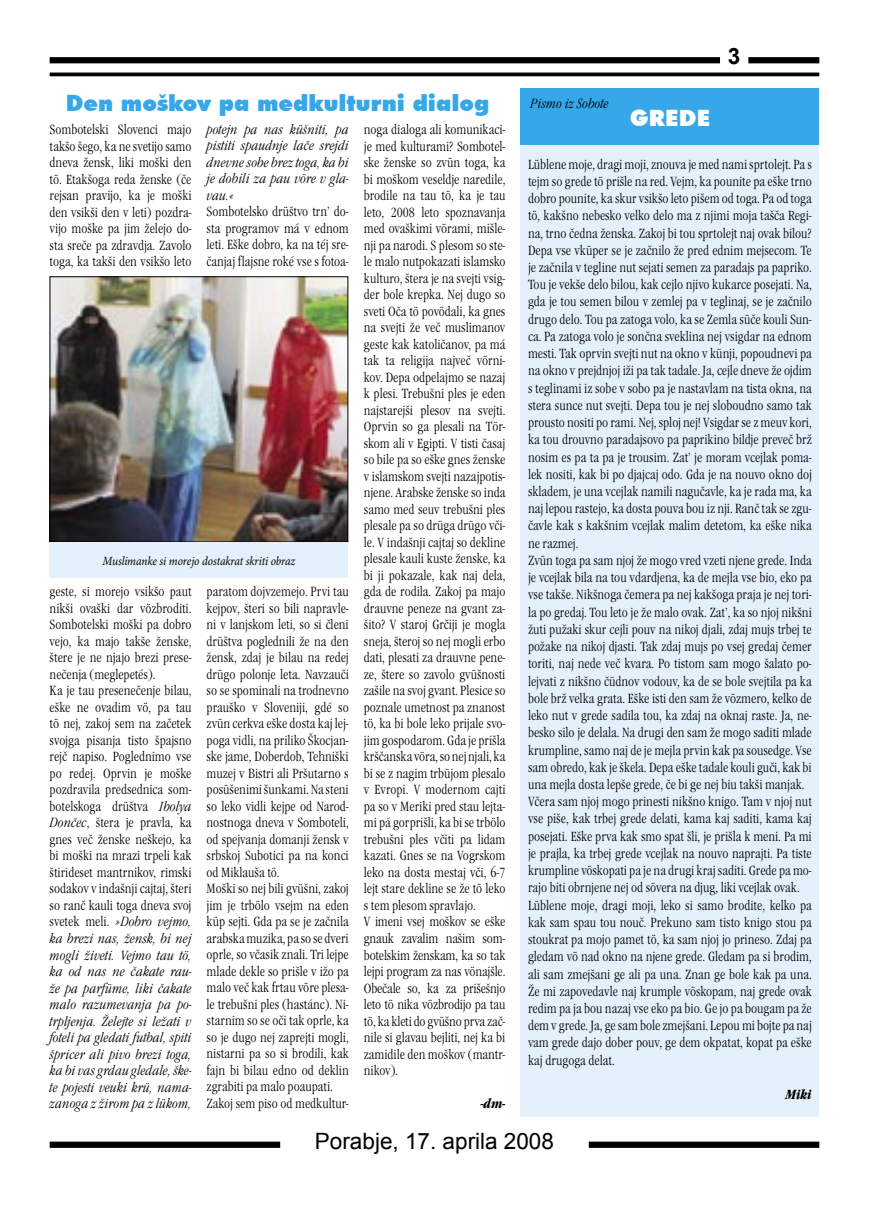
<style>
.page{position:relative;width:869px;height:1205px;background:#fff}
.page>*{position:absolute;margin:0;border:0;box-sizing:border-box;transform-origin:0 0}
.t1{font:900 22.5px "Futura BT";color:#36a7e9}
.t2{font:22.5px "Arial";color:#000}
.t3{font:900 22.5px "Futura BT";letter-spacing:.01em;color:#fff}
.t4{font:700 22.5px "Arial";color:#000}
.t5{font:13.75px/16.5px "Garamond Itc TEE Ligh Cond";color:#000}
.t6{font:13.75px/16.5px "Garamond Itc TEE Ligh Cond Ital";color:#000;text-align:justify}
.t7{font:italic 700 condensed 13.75px "Garamond Itc TEE";letter-spacing:-.01em;color:#000}
.t8{font:italic 12.5px "Minion Pro";letter-spacing:-.01em;color:#000;scale:.9 1}
.s1{font-family:"Garamond Itc TEE Ligh Cond Ital"}
.s2{font-family:"Garamond Itc TEE Ligh Cond"}
</style>
<div class="page">
<div style="left:50px;top:1141px;width:230px;height:7px;background:#000"></div>
<div style="left:588px;top:1141px;width:231px;height:7px;background:#000"></div>
<hr style="left:50px;top:73px;width:769px;height:3px;background:#000">
<div style="left:748px;top:57px;width:71px;height:6px;background:#000"></div>
<div style="left:50px;top:57px;width:669px;height:6px;background:#000"></div>
<div style="left:520px;top:89px;width:299px;height:1027px;background:#e4f0fb"></div>
<img style="left:52px;top:278px;width:294px;height:262px">
<div style="left:50px;top:276px;width:298px;height:266px;border:1px solid #000"></div>
<div style="left:50px;top:542px;width:298px;height:36px;background:#e4f0fb"></div>
<div style="left:520px;top:89px;width:299px;height:56px;background:#36a7e9"></div>
<h1 class="t1" style="left:66px;top:90px;width:425px">Den moškov pa medkulturni dialog</h1>
<p class="t5" style="left:50px;top:122px;width:143px;text-align:justify">Sombotelski Slovenci majo takšo šego, ka ne svetijo samo dneva žensk, liki moški den tö. Etakšoga reda ženske (če rejsan pravijo, ka je moški den vsikši den v leti) pozdra&shy;vijo moške pa jim želejo do&shy;sta sreče pa zdravdja. Zavolo toga, ka takši den vsikšo leto</p>
<p class="t6" style="left:206px;top:122px;width:144px">potejn pa nas küšniti, pa pistiti spaudnje lače srejdi dnevne sobe brez toga, ka bi je dobili za pau vöre v gla&shy;vau.«</p>
<p class="t5" style="left:206px;top:204px;width:144px;text-align:justify">Sombotelsko drüštvo trn’ do&shy;sta programov má v ednom leti. Eške dobro, ka na téj sre&shy;čanjaj flajsne roké vse s fotoa-</p>
<p class="t8" style="left:102px;top:553px;width:216px">Muslimanke si morejo dostakrat skriti obraz</p>
<p class="t5" style="left:50px;top:584px;width:143px">geste, si morejo vsikšo paut nikši ovaški dar vözbroditi.<br>Sombotelski moški pa dobro vejo, ka majo takše ženske, štere je ne njajo brezi prese&shy;nečenja (meglepetés).<br>Ka je tau presenečenje bilau, eške ne ovadim vö, pa tau tö nej, zakoj sem na začetek svojga pisanja tisto špajsno rejč napiso. Poglednimo vse po redej. Oprvin je moške pozdravila predsednica som&shy;botelskoga drüštva <span class="s1">Ibolya<br>Dončec</span>, štera je pravla, ka gnes več ženske neškejo, ka bi moški na mrazi trpeli kak štirideset mantrnikov, rimski sodakov v indašnji cajtaj, šteri so ranč kauli toga dneva svoj</p>
<p class="t6" style="left:50px;top:914px;width:143px"><span class="s2">svetek meli.</span> »Dobro vejmo, ka brezi nas, žensk, bi nej mogli živeti. Vejmo tau tö, ka od nas ne čakate rau&shy;že pa parfüme, liki čakate malo razumevanja pa po&shy;trpljenja. Želejte si ležati v foteli pa gledati futbal, spiti špricer ali pivo brezi toga, ka bi vas grdau gledale, ške&shy;te pojesti veuki krü, nama&shy;zanoga z žirom pa z lükom,</p>
<p class="t5" style="left:206px;top:583px;width:144px">paratom dojvzemejo. Prvi tau kejpov, šteri so bili napravle&shy;ni v lanjskom leti, so si členi drüštva poglednili že na den žensk, zdaj je bilau na redej drügo polonje leta. Navzauči so se spominali na trodnevno prauško v Sloveniji, gdé so zvün cerkva eške dosta kaj lej&shy;poga vidli, na priliko Škocjan&shy;ske jame, Doberdob, Tehniški muzej v Bistri ali Pršutarno s posüšenimi šunkami. Na steni so leko vidli kejpe od Narod&shy;nostnoga dneva v Somboteli, od spejvanja domanji žensk v srbskoj Subotici pa na konci od Miklauša tö.<br>Moški so nej bili gvüšni, zakoj jim je trbölo vsejm na eden küp sejti. Gda pa se je začnila arabska muzika, pa so se dveri oprle, so včasik znali. Tri lejpe mlade dekle so prišle v ižo pa malo več kak frtau vöre plesa&shy;le trebušni ples (hastánc). Ni&shy;starnim so se oči tak oprle, ka so je dugo nej zaprejti mogli, nistarni pa so si brodili, kak fajn bi bilau edno od deklin zgrabiti pa malo poaupati.<br>Zakoj sem piso od medkultur-</p>
<p class="t5" style="left:363px;top:122px;width:143px">noga dialoga ali komunikaci&shy;je med kulturami? Sombotel&shy;ske ženske so zvün toga, ka bi moškom veseldje naredile, brodile na tau tö, ka je tau leto, 2008 leto spoznavanja med ovaškimi vörami, mišle&shy;nji pa narodi. S plesom so ste&shy;le malo nutpokazati islamsko kulturo, štera je na svejti vsig&shy;der bole krepka. Nej dugo so sveti Oča tö povödali, ka gnes na svejti že več muslimanov geste kak katoličanov, pa má tak ta religija največ vörni&shy;kov. Depa odpelajmo se nazaj k plesi. Trebušni ples je eden najstarejši plesov na svejti.<br>Oprvin so ga plesali na Tör&shy;skom ali v Egipti. V tisti časaj so bile pa so eške gnes ženske v islamskom svejti nazajpotis&shy;njene. Arabske ženske so inda samo med seuv trebušni ples plesale pa so drüga drügo vči&shy;le. V indašnji cajtaj so dekline plesale kauli kuste ženske, ka bi ji pokazale, kak naj dela, gda de rodila. Zakoj pa majo drauvne peneze na gvant za&shy;šito? V staroj Grčiji je mogla sneja, šteroj so nej mogli erbo dati, plesati za drauvne pene&shy;ze, štere so zavolo gvüšnosti zašile na svoj gvant. Plesice so poznale umetnost pa znanost tö, ka bi bole leko prijale svo&shy;jim gospodarom. Gda je prišla krščanska vöra, so nej njali, ka bi se z nagim trbüjom plesalo v Evropi. V modernom cajti pa so v Meriki pred stau lejta&shy;mi pá gorprišli, ka bi se trbölo trebušni ples včiti pa lidam kazati. Gnes se na Vogrskom leko na dosta mestaj vči, 6-7 lejt stare dekline se že tö leko s tem plesom spravlajo.<br>V imeni vsej moškov se eške gnauk zavalim našim som&shy;botelskim ženskam, ka so tak lejpi program za nas vönajšle.<br>Obečale so, ka za prišešnjo leto tö nika vözbrodijo pa tau tö, ka kleti do gvüšno prva zač&shy;nile si glavau bejliti, nej ka bi zamidile den moškov (mantr&shy;nikov).</p>
<p class="t7" style="left:480px;top:1095px;width:26px">-dm-</p>
<p class="t6" style="left:530px;top:95px;width:80px">Pismo iz Sobote</p>
<h1 class="t3" style="left:629px;top:104px;width:82px">GREDE</h1>
<h1 class="t4" style="left:727px;top:41px;width:14px">3</h1>
<p class="t5" style="left:528px;top:155px;width:285px;line-height:17.2px">Lüblene moje, dragi moji, znouva je med nami sprtolejt. Pa s tejm so grede tö prišle na red. Vejm, ka pounite pa eške trno dobro pounite, ka skur vsikšo leto pišem od toga. Pa od toga tö, kakšno nebesko velko delo ma z njimi moja tašča Regi&shy;na, trno čedna ženska. Zakoj bi tou sprtolejt naj ovak bilou?<br>Depa vse vküper se je začnilo že pred ednim mejsecom. Te je začnila v tegline nut sejati semen za paradajs pa papriko.<br>Tou je vekše delo bilou, kak cejlo njivo kukarce posejati. Na, gda je tou semen bilou v zemlej pa v teglinaj, se je začnilo drugo delo. Tou pa zatoga volo, ka se Zemla süče kouli Sun&shy;ca. Pa zatoga volo je sončna sveklina nej vsigdar na ednom mesti. Tak oprvin svejti nut na okno v künji, popoudnevi pa na okno v prejdnjoj iži pa tak tadale. Ja, cejle dneve že ojdim s teglinami iz sobe v sobo pa je nastavlam na tista okna, na stera sunce nut svejti. Depa tou je nej sloboudno samo tak prousto nositi po rami. Nej, sploj nej! Vsigdar se z meuv kori, ka tou drouvno paradajsovo pa paprikino bildje preveč brž nosim es pa ta pa je trousim. Zat’ je moram vcejlak poma&shy;lek nositi, kak bi po djajcaj odo. Gda je na nouvo okno doj skladem, je una vcejlak namili nagučavle, ka je rada ma, ka naj lepou rastejo, ka dosta pouva bou iz nji. Ranč tak se zgu&shy;čavle kak s kakšnim vcejlak malim detetom, ka eške nika ne razmej.<br>Zvün toga pa sam njoj že mogo vred vzeti njene grede. Inda je vcejlak bila na tou vdardjena, ka de mejla vse bio, eko pa vse takše. Nikšnoga čemera pa nej kakšoga praja je nej tori&shy;la po gredaj. Tou leto je že malo ovak. Zat’, ka so njoj nikšni žuti pužaki skur cejli pouv na nikoj djali, zdaj mujs trbej te požake na nikoj djasti. Tak zdaj mujs po vsej gredaj čemer toriti, naj nede več kvara. Po tistom sam mogo šalato po&shy;lejvati z nikšno čüdnov vodouv, ka de se bole svejtila pa ka bole brž velka grata. Eške isti den sam že vözmero, kelko de leko nut v grede sadila tou, ka zdaj na oknaj raste. Ja, ne&shy;besko silo je delala. Na drugi den sam že mogo saditi mlade krumpline, samo naj de je mejla prvin kak pa sousedge. Vse sam obredo, kak je škela. Depa eške tadale kouli guči, kak bi una mejla dosta lepše grede, če bi ge nej biu takši manjak.<br>Včera sam njoj mogo prinesti nikšno knigo. Tam v njoj nut vse piše, kak trbej grede delati, kama kaj saditi, kama kaj posejati. Eške prva kak smo spat šli, je prišla k meni. Pa mi je prajla, ka trbej grede vcejlak na nouvo naprajti. Pa tiste krumpline vöskopati pa je na drugi kraj saditi. Grede pa mo&shy;rajo biti obrnjene nej od sövera na djug, liki vcejlak ovak.<br>Lüblene moje, dragi moji, leko si samo brodite, kelko pa kak sam spau tou nouč. Prekuno sam tisto knigo stou pa stoukrat pa mojo pamet tö, ka sam njoj jo prineso. Zdaj pa gledam vö nad okno na njene grede. Gledam pa si brodim, ali sam zmejšani ge ali pa una. Znan ge bole kak pa una.<br>Že mi zapovedavle naj krumple vöskopam, naj grede ovak redim pa ja bou nazaj vse eko pa bio. Ge jo pa bougam pa že dem v grede. Ja, ge sam bole zmejšani. Lepou mi bojte pa naj vam grede dajo dober pouv, ge dem okpatat, kopat pa eške kaj drugoga delat.</p>
<p class="t7" style="left:785px;top:1087px;width:28px">Miki</p>
<h1 class="t2" style="left:315px;top:1126px;width:240px">Porabje, 17. aprila 2008</h1>
</div>
